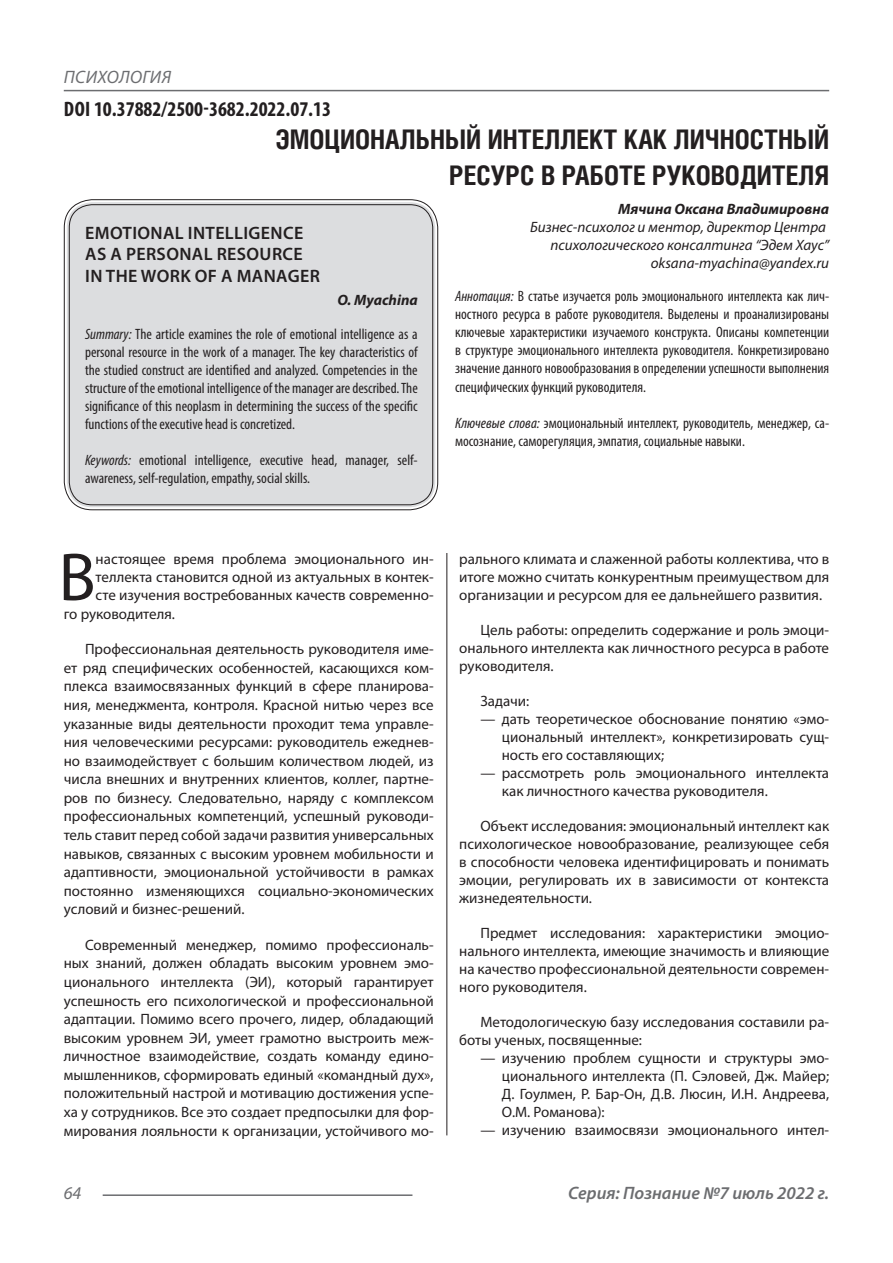
<style>
.page{position:relative;width:893px;height:1263px;background:#fff}
.page>*{position:absolute;margin:0;border:0;box-sizing:border-box;transform-origin:0 0}
.Статья_текст_первый{font:68.4px "Myriad Pro";color:#231f20}
.Статья_название{font:700 27px "Helios Cond C";color:#231f20}
.ДОИ{font:700 condensed 21px "Myriad Pro";color:#231f20}
.Статья_название_англ{font:600 18px/21.6px "Myriad Pro";letter-spacing:.02em;color:#231f20}
.t1{font:italic 600 18px "Myriad Pro";color:#6c6d70}
.t2{font:italic 18px "Myriad Pro";letter-spacing:.02em;color:#6c6d70}
.Статья_текст{font:15px/18.6px "Myriad Pro";color:#231f20;text-align:justify}
.Статья_аннотация_тек{font:condensed 15px/18px "Myriad Pro";color:#231f20;text-align:justify}
.Статья_аннотация_анг{font:condensed 15px/18px "Myriad Pro";color:#231f20;text-align:justify}
.Статья_текст_первый-2{font:15px "Myriad Pro";color:#231f20}
.Статья_автор_инфо{font:italic 15px "Myriad Pro";color:#231f20}
.Статья_автор_фио_рус{font:italic 700 15px "Myriad Pro";color:#231f20}
.Статья_автор_англ{font:italic 700 15px "Myriad Pro";color:#231f20}
.s1{font-style:italic}
</style>
<div class="page">
<hr style="left:446px;top:128px;width:1px;height:1007px;background:#231f20">
<hr style="left:103px;top:1194px;width:309px;height:2px;background:#6c6d70">
<hr style="left:64px;top:90px;width:765px;height:1px;background:#6c6d70">
<div style="left:67px;top:202px;width:368px;height:305px;background:#dcdddf;border-radius:26px"></div>
<div style="left:64px;top:199px;width:374px;height:311px;border:1px solid #231f20;border-radius:28px"></div>
<div style="left:69px;top:204px;width:364px;height:301px;border:1px solid #231f20;border-radius:23px"></div>
<p class="t2" style="left:64px;top:66px;width:109px">ПСИХОЛОГИЯ</p>
<p class="ДОИ" style="left:64px;top:96px;width:269px">DOI 10.37882/2500-3682.2022.07.13</p>
<p class="Статья_название" style="left:275px;top:124px;width:555px">ЭМОЦИОНАЛЬНЫЙ ИНТЕЛЛЕКТ КАК ЛИЧНОСТНЫЙ</p>
<p class="Статья_название" style="left:449px;top:160px;width:381px">РЕСУРС В РАБОТЕ РУКОВОДИТЕЛЯ</p>
<p class="Статья_автор_фио_рус" style="left:618px;top:199px;width:212px">Мячина Оксана Владимировна</p>
<p class="Статья_автор_инфо" style="left:530px;top:217px;width:297px">Бизнес-психолог и ментор, директор Центра</p>
<p class="Статья_автор_инфо" style="left:550px;top:235px;width:280px">психологического консалтинга “Эдем Хаус”</p>
<p class="Статья_автор_инфо" style="left:651px;top:253px;width:180px">oksana-myachina@yandex.ru</p>
<p class="Статья_аннотация_тек" style="left:455px;top:287px;width:376px"><span class="s1">Аннотация:</span> В статье изучается роль эмоционального интеллекта как лич&shy;ностного ресурса в работе руководителя. Выделены и проанализированы ключевые характеристики изучаемого конструкта. Описаны компетенции в структуре эмоционального интеллекта руководителя. Конкретизировано значение данного новообразования в определении успешности выполнения специфических функций руководителя.</p>
<p class="Статья_аннотация_тек" style="left:455px;top:413px;width:376px"><span class="s1">Ключевые слова:</span> эмоциональный интеллект, руководитель, менеджер, са&shy;мосознание, саморегуляция, эмпатия, социальные навыки.</p>
<p class="Статья_название_англ" style="left:85px;top:221px;width:220px">EMOTIONAL INTELLIGENCE</p>
<p class="Статья_название_англ" style="left:85px;top:243px;width:236px">AS A PERSONAL RESOURCE<br>IN THE WORK OF A MANAGER</p>
<p class="Статья_автор_англ" style="left:337px;top:290px;width:82px">O. Myachina</p>
<p class="Статья_аннотация_анг" style="left:85px;top:325px;width:334px"><span class="s1">Summary:</span> The article examines the role of emotional intelligence as a personal resource in the work of a manager. The key characteristics of the studied construct are identified and analyzed. Competencies in the structure of the emotional intelligence of the manager are described. The significance of this neoplasm in determining the success of the specific functions of the executive head is concretized.</p>
<p class="Статья_аннотация_анг" style="left:85px;top:451px;width:334px"><span class="s1">Keywords:</span> emotional intelligence, executive head, manager, self&shy;awareness, self-regulation, empathy, social skills.</p>
<p class="Статья_текст_первый" style="left:59px;top:535px;width:39px">В</p>
<p class="Статья_текст_первый-2" style="left:96px;top:550px;width:340px">настоящее время проблема эмоционального ин-</p>
<p class="Статья_текст_первый-2" style="left:96px;top:568px;width:340px">теллекта становится одной из актуальных в контек-</p>
<p class="Статья_текст_первый-2" style="left:96px;top:586px;width:340px">сте изучения востребованных качеств современно-</p>
<p class="Статья_текст_первый-2" style="left:64px;top:604px;width:113px">го руководителя.</p>
<p class="Статья_текст" style="left:64px;top:640px;width:371px;text-indent:21px">Профессиональная деятельность руководителя име&shy;ет ряд специфических особенностей, касающихся ком&shy;плекса взаимосвязанных функций в сфере планирова&shy;ния, менеджмента, контроля. Красной нитью через все указанные виды деятельности проходит тема управле&shy;ния человеческими ресурсами: руководитель ежеднев&shy;но взаимодействует с большим количеством людей, из числа внешних и внутренних клиентов, коллег, партне&shy;ров по бизнесу. Следовательно, наряду с комплексом профессиональных компетенций, успешный руководи&shy;тель ставит перед собой задачи развития универсальных навыков, связанных с высоким уровнем мобильности и адаптивности, эмоциональной устойчивости в рамках постоянно изменяющихся социально-экономических условий и бизнес-решений.</p>
<p class="Статья_текст" style="left:64px;top:935px;width:371px;text-indent:21px">Современный менеджер, помимо профессиональ&shy;ных знаний, должен обладать высоким уровнем эмо&shy;ционального интеллекта (ЭИ), который гарантирует успешность его психологической и профессиональной адаптации. Помимо всего прочего, лидер, обладающий высоким уровнем ЭИ, умеет грамотно выстроить меж&shy;личностное взаимодействие, создать команду едино&shy;мышленников, сформировать единый «командный дух», положительный настрой и мотивацию достижения успе&shy;ха у сотрудников. Все это создает предпосылки для фор&shy;мирования лояльности к организации, устойчивого мо-</p>
<p class="Статья_текст" style="left:459px;top:550px;width:371px;line-height:18px">рального климата и слаженной работы коллектива, что в итоге можно считать конкурентным преимуществом для организации и ресурсом для ее дальнейшего развития.</p>
<p class="Статья_текст" style="left:459px;top:621px;width:371px;line-height:18px;text-indent:21px">Цель работы: определить содержание и роль эмоци&shy;онального интеллекта как личностного ресурса в работе руководителя.</p>
<p class="Статья_текст" style="left:480px;top:692px;width:50px">Задачи:</p>
<p class="Статья_текст" style="left:502px;top:710px;width:329px;line-height:18px;text-indent:-21px">— дать теоретическое обоснование понятию «эмо&shy;циональный интеллект», конкретизировать сущ&shy;ность его составляющих;</p>
<p class="Статья_текст" style="left:502px;top:764px;width:329px;line-height:18px;text-indent:-21px">— рассмотреть роль эмоционального интеллекта как личностного качества руководителя.</p>
<p class="Статья_текст" style="left:459px;top:817px;width:371px;line-height:18px;text-indent:21px">Объект исследования: эмоциональный интеллект как психологическое новообразование, реализующее себя в способности человека идентифицировать и понимать эмоции, регулировать их в зависимости от контекста жизнедеятельности.</p>
<p class="Статья_текст" style="left:459px;top:924px;width:371px;line-height:18px;text-indent:21px">Предмет исследования: характеристики эмоцио&shy;нального интеллекта, имеющие значимость и влияющие на качество профессиональной деятельности современ&shy;ного руководителя.</p>
<p class="Статья_текст" style="left:459px;top:1013px;width:371px;line-height:18px;text-indent:21px">Методологическую базу исследования составили ра&shy;боты ученых, посвященные:</p>
<p class="Статья_текст" style="left:502px;top:1049px;width:329px;line-height:18px;text-indent:-21px">— изучению проблем сущности и структуры эмо&shy;ционального интеллекта (П. Сэловей, Дж. Майер; Д. Гоулмен, Р. Бар-Он, Д.В. Люсин, И.Н. Андреева, О.М. Романова):</p>
<p class="Статья_текст" style="left:480px;top:1121px;width:350px">— изучению взаимосвязи эмоционального интел-</p>
<p class="t2" style="left:64px;top:1182px;width:19px">64</p>
<p class="t1" style="left:568px;top:1182px;width:263px">Серия: Познание №7 июль 2022 г.</p>
</div>
